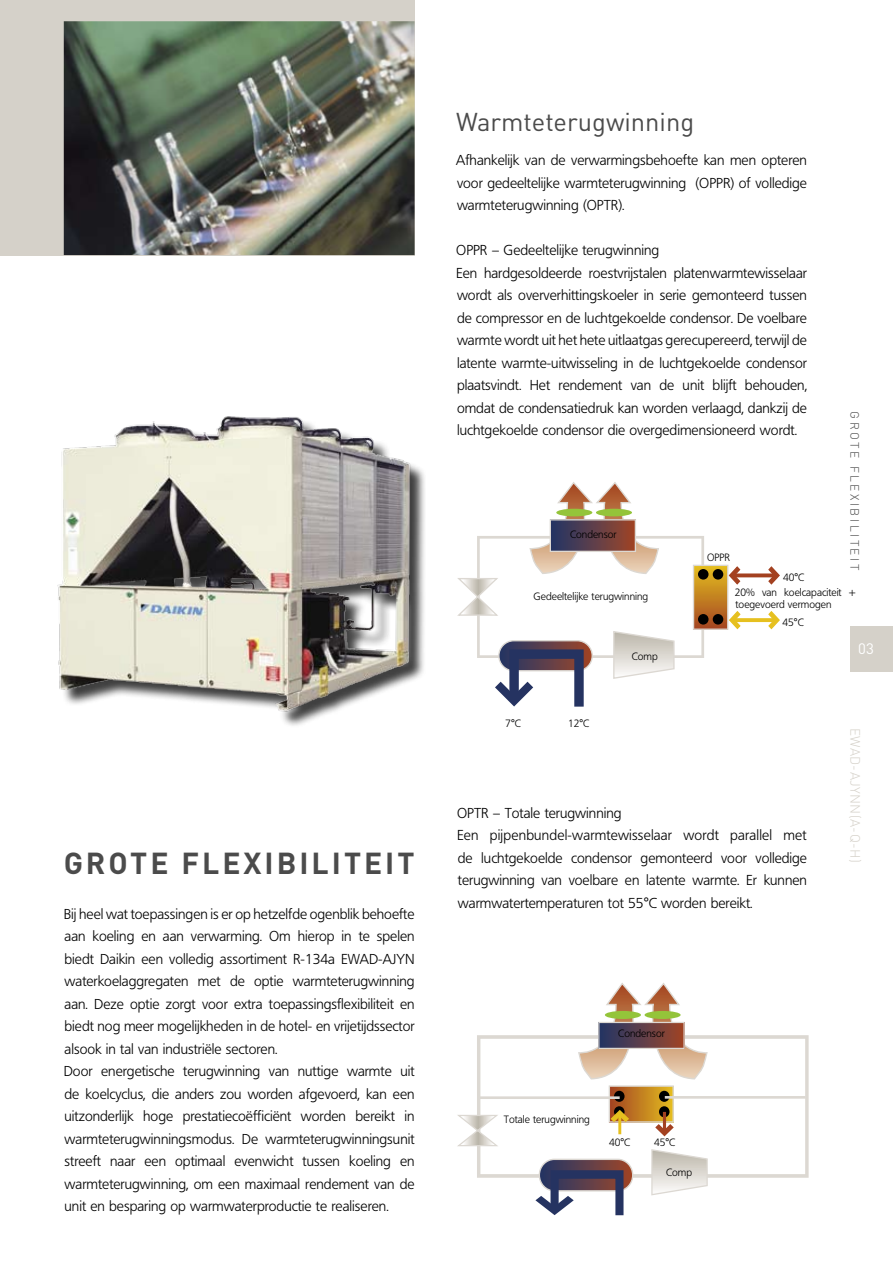
<style>
.page{position:relative;width:893px;height:1263px;background:#fff}
.page>*{position:absolute;margin:0;border:0;box-sizing:border-box;transform-origin:0 0}
.t1{font:700 30px "DIN";letter-spacing:.1em;color:#4b4b4b}
.t2{font:25.5px "DIN";color:#4b4b4b}
.t3{font:15px "DIN";color:#fff}
.t4{font:300 14.25px/22.5px "Frutiger BSK45";color:#000}
.t5{font:300 13.5px "DIN";letter-spacing:.025em;color:#d5d1c9}
.t6{font:300 12px "DIN";letter-spacing:.2em;color:#4b4b4b}
.t7{font:300 10.5px/14.5px "Frutiger BSK45";color:#000;text-align:center}
</style>
<div class="page">
<div style="left:850px;top:626px;width:43px;height:45px;background:#d5d1c9"></div>
<svg style="left:741px;top:573px;width:26px;height:4px"></svg>
<svg style="left:767px;top:566px;width:13px;height:19px"></svg>
<svg style="left:741px;top:618px;width:26px;height:4px"></svg>
<svg style="left:767px;top:611px;width:13px;height:19px"></svg>
<svg style="left:457px;top:482px;width:284px;height:225px"></svg>
<div style="left:698px;top:569px;width:10px;height:11px;background:#000;border-radius:50%"></div>
<div style="left:713px;top:569px;width:10px;height:11px;background:#000;border-radius:50%"></div>
<div style="left:698px;top:614px;width:10px;height:11px;background:#000;border-radius:50%"></div>
<div style="left:713px;top:614px;width:10px;height:11px;background:#000;border-radius:50%"></div>
<div style="left:556px;top:509px;width:36px;height:7px;background:#94c43a;border-radius:50%"></div>
<div style="left:596px;top:509px;width:36px;height:7px;background:#94c43a;border-radius:50%"></div>
<svg style="left:477px;top:1035px;width:332px;height:143px"></svg>
<svg style="left:457px;top:1114px;width:43px;height:33px"></svg>
<svg style="left:651px;top:1148px;width:58px;height:48px"></svg>
<svg style="left:539px;top:1159px;width:94px;height:32px"></svg>
<div style="left:539px;top:1159px;width:94px;height:32px;border:1px solid #dcd8d2;border-radius:15px"></div>
<svg style="left:535px;top:1166px;width:93px;height:49px"></svg>
<svg style="left:577px;top:983px;width:131px;height:154px"></svg>
<hr style="left:478px;top:1096px;width:142px;height:3px;background:#dcd8d2">
<hr style="left:665px;top:1096px;width:141px;height:3px;background:#dcd8d2">
<div style="left:0;top:0;width:415px;height:255px;background:#d5d1c9"></div>
<img style="left:64px;top:21px;width:351px;height:234px">
<div style="left:61px;top:418px;width:365px;height:310px;background:#000;opacity:.75"></div>
<img style="left:57px;top:416px;width:360px;height:301px">
<h1 class="t1" style="left:64px;top:843px;width:352px">GROTE FLEXIBILITEIT</h1>
<p class="t4" style="left:64px;top:903px;width:352px">Bij heel wat toepassingen is er op hetzelfde ogenblik behoefte aan koeling en aan verwarming. Om hierop in te spelen biedt Daikin een volledig assortiment R-134a EWAD-AJYN waterkoelaggregaten met de optie warmteterugwinning aan. Deze optie zorgt voor extra toepassingsflexibiliteit en biedt nog meer mogelijkheden in de hotel- en vrijetijdssector alsook in tal van industriële sectoren.<br>Door energetische terugwinning van nuttige warmte uit de koelcyclus, die anders zou worden afgevoerd, kan een uitzonderlijk hoge prestatiecoëfficiënt worden bereikt in warmteterugwinningsmodus. De warmteterugwinningsunit streeft naar een optimaal evenwicht tussen koeling en warmteterugwinning, om een maximaal rendement van de unit en besparing op warmwaterproductie te realiseren.</p>
<h2 class="t2" style="left:456px;top:108px;width:239px">Warmteterugwinning</h2>
<p class="t4" style="left:456px;top:149px;width:352px;text-align:justify">Afhankelijk van de verwarmingsbehoefte kan men opteren voor gedeeltelijke warmteterugwinning (OPPR) of volledige warmteterugwinning (OPTR).</p>
<p class="t4" style="left:456px;top:239px;width:352px">OPPR – Gedeeltelijke terugwinning<br>Een hardgesoldeerde roestvrijstalen platenwarmtewisselaar wordt als oververhittingskoeler in serie gemonteerd tussen de compressor en de luchtgekoelde condensor. De voelbare warmte wordt uit het hete uitlaatgas gerecupereerd, terwijl de latente warmte-uitwisseling in de luchtgekoelde condensor plaatsvindt. Het rendement van de unit blijft behouden, omdat de condensatiedruk kan worden verlaagd, dankzij de luchtgekoelde condensor die overgedimensioneerd wordt.</p>
<p class="t7" style="left:570px;top:528px;width:48px">Condensor</p>
<p class="t7" style="left:707px;top:550px;width:24px">OPPR</p>
<p class="t6" style="left:863px;top:411px;width:160px;rotate:90deg">GROTE FLEXIBILITEIT</p>
<p class="t7" style="left:534px;top:590px;width:116px">Gedeeltelijke terugwinning</p>
<p class="t7" style="left:632px;top:649px;width:28px">Comp</p>
<p class="t7" style="left:735px;top:570px;width:122px">40°C<br>20% van koelcapaciteit +</p>
<p class="t7" style="left:736px;top:597px;width:97px">toegevoerd vermogen</p>
<p class="t7" style="left:783px;top:616px;width:23px">45°C</p>
<p class="t3" style="left:858px;top:640px;width:17px">03</p>
<p class="t7" style="left:505px;top:716px;width:17px">7°C</p>
<p class="t7" style="left:568px;top:716px;width:23px">12°C</p>
<p class="t4" style="left:457px;top:802px;width:351px">OPTR – Totale terugwinning<br>Een pijpenbundel-warmtewisselaar wordt parallel met de luchtgekoelde condensor gemonteerd voor volledige terugwinning van voelbare en latente warmte. Er kunnen warmwatertemperaturen tot 55°C worden bereikt.</p>
<p class="t5" style="left:864px;top:728px;width:136px;rotate:90deg">EWAD-AJYNN(A-Q-H)</p>
<p class="t7" style="left:618px;top:1026px;width:48px">Condensor</p>
<p class="t7" style="left:504px;top:1113px;width:88px">Totale terugwinning</p>
<p class="t7" style="left:609px;top:1135px;width:23px">40°C</p>
<p class="t7" style="left:654px;top:1135px;width:23px">45°C</p>
<p class="t7" style="left:666px;top:1165px;width:28px">Comp</p>
</div>
